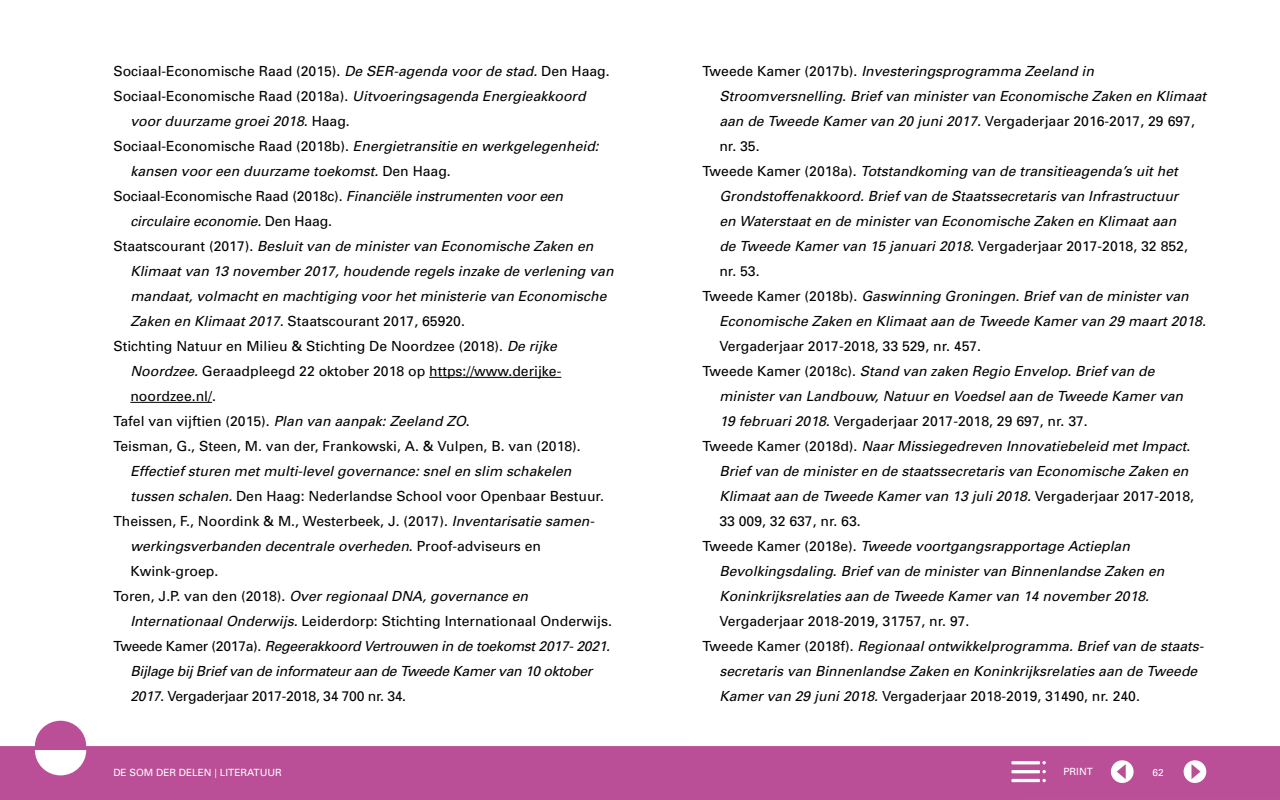
<style>
.page{position:relative;width:1280px;height:800px;background:#fff}
.page>*{position:absolute;margin:0;border:0;box-sizing:border-box;transform-origin:0 0}
.t1{font:italic 14px "Univers";color:#000}
.t2{font:14px "Univers";color:#000}
.t3{font:italic 14px "Univers";letter-spacing:-.02em;color:#000}
.t4{font:14px "Univers";letter-spacing:-.02em;color:#000}
.t5{font:10px "Univers";color:#fff}
.s1{font-style:italic}
.s2{font-style:normal}
.s3{font-size:12.9px}
</style>
<div class="page">
<svg style="left:0;top:721px;width:1280px;height:79px;fill:#ba4e97"></svg>
<div style="left:1111px;top:760px;width:23px;height:23px;background:#fff;border-radius:50%"></div>
<svg style="left:1117px;top:764px;width:9px;height:15px"></svg>
<div style="left:1184px;top:760px;width:22px;height:23px;background:#fff;border-radius:50%"></div>
<svg style="left:1191px;top:764px;width:10px;height:15px"></svg>
<svg style="left:1042px;top:779px;width:4px;height:3px"></svg>
<hr style="left:1011px;top:779px;width:29px;height:3px;background:#fff">
<hr style="left:1011px;top:770px;width:29px;height:3px;background:#fff">
<svg style="left:1042px;top:770px;width:4px;height:3px"></svg>
<hr style="left:1011px;top:761px;width:29px;height:3px;background:#fff">
<svg style="left:1042px;top:761px;width:4px;height:3px"></svg>
<hr style="left:429px;top:377px;width:132px;height:1px;background:#000">
<hr style="left:130px;top:402px;width:82px;height:1px;background:#000">
<p class="t2" style="left:113px;top:62px;width:498px">Sociaal-Economische Raad (2015). <span class="s1">De SER-agenda voor de stad.</span> Den Haag.</p>
<p class="t2" style="left:113px;top:87px;width:474px">Sociaal-Economische Raad (2018a). <span class="s1">Uitvoeringsagenda Energieakkoord</span></p>
<p class="t1" style="left:130px;top:112px;width:221px">voor duurzame groei 2018. <span class="s2">Haag.</span></p>
<p class="t1" style="left:113px;top:137px;width:487px"><span class="s2">Sociaal-Economische Raad (2018b).</span> Energietransitie en werkgelegenheid:</p>
<p class="t1" style="left:130px;top:162px;width:322px">kansen voor een duurzame toekomst. <span class="s2">Den Haag.</span></p>
<p class="t2" style="left:113px;top:187px;width:451px">Sociaal-Economische Raad (2018c). <span class="s1">Financiële instrumenten voor een</span></p>
<p class="t1" style="left:130px;top:212px;width:203px">circulaire economie. <span class="s2">Den Haag.</span></p>
<p class="t1" style="left:113px;top:237px;width:481px"><span class="s2">Staatscourant (2017).</span> Besluit van de minister van Economische Zaken en</p>
<p class="t1" style="left:130px;top:262px;width:485px">Klimaat van 13 november 2017, houdende regels inzake de verlening van</p>
<p class="t1" style="left:130px;top:287px;width:478px">mandaat, volmacht en machtiging voor het ministerie van Economische</p>
<p class="t2" style="left:130px;top:312px;width:336px"><span class="s1">Zaken en Klimaat 2017.</span> Staatscourant 2017, 65920.</p>
<p class="t2" style="left:113px;top:337px;width:445px">Stichting Natuur en Milieu &amp; Stichting De Noordzee (2018). <span class="s1">De rijke</span></p>
<p class="t2" style="left:130px;top:362px;width:432px"><span class="s1">Noordzee.</span> Geraadpleegd 22 oktober 2018 op https://www.derijke-</p>
<p class="t2" style="left:130px;top:387px;width:87px">noordzee.nl/.</p>
<p class="t2" style="left:113px;top:412px;width:358px">Tafel van vijftien (2015). <span class="s1">Plan van aanpak: Zeeland ZO</span>.</p>
<p class="t2" style="left:113px;top:437px;width:469px">Teisman, G., Steen, M. van der, Frankowski, A. &amp; Vulpen, B. van (2018).</p>
<p class="t1" style="left:130px;top:462px;width:443px">Effectief sturen met multi-level governance: snel en slim schakelen</p>
<p class="t2" style="left:130px;top:487px;width:475px"><span class="s1">tussen schalen.</span> Den Haag: Nederlandse School voor Openbaar Bestuur.</p>
<p class="t2" style="left:113px;top:512px;width:483px">Theissen, F., Noordink &amp; M., Westerbeek, J. (2017). <span class="s1">Inventarisatie samen-</span></p>
<p class="t1" style="left:130px;top:537px;width:412px">werkingsverbanden decentrale overheden<span class="s2">. Proof-adviseurs en</span></p>
<p class="t2" style="left:130px;top:562px;width:89px">Kwink-groep.</p>
<p class="t1" style="left:113px;top:587px;width:416px"><span class="s2">Toren, J.P. van den (2018).</span> Over regionaal DNA, governance en</p>
<p class="t2" style="left:130px;top:612px;width:483px"><span class="s1">Internationaal Onderwijs.</span> Leiderdorp: Stichting Internationaal Onderwijs.</p>
<p class="t3" style="left:113px;top:637px;width:498px"><span class="s2">Tweede Kamer (2017a).</span> Regeerakkoord Vertrouwen in de toekomst 2017- 2021.</p>
<p class="t3" style="left:130px;top:662px;width:463px">Bijlage bij Brief van de informateur aan de Tweede Kamer van 10 oktober</p>
<p class="t4" style="left:130px;top:687px;width:277px"><span class="s1">2017.</span> Vergaderjaar 2017-2018, 34 700 nr. 34.</p>
<p class="t1" style="left:702px;top:62px;width:393px"><span class="s2">Tweede Kamer (2017b).</span> Investeringsprogramma Zeeland in</p>
<p class="t1" style="left:719px;top:87px;width:488px">Stroomversnelling. Brief van minister van Economische Zaken en Klimaat</p>
<p class="t1" style="left:719px;top:112px;width:477px">aan de Tweede Kamer van 20 juni 2017. <span class="s2">Vergaderjaar 2016-2017, 29 697,</span></p>
<p class="t2" style="left:719px;top:137px;width:42px">nr. 35.</p>
<p class="t1" style="left:702px;top:162px;width:477px"><span class="s2">Tweede Kamer (2018a).</span> Totstandkoming van de transitieagenda’s uit het</p>
<p class="t1" style="left:719px;top:187px;width:460px">Grondstoffenakkoord. Brief van de Staatssecretaris van Infrastructuur</p>
<p class="t1" style="left:719px;top:212px;width:458px">en Waterstaat en de minister van Economische Zaken en Klimaat aan</p>
<p class="t1" style="left:719px;top:237px;width:470px">de Tweede Kamer van 15 januari 2018. <span class="s2">Vergaderjaar 2017-2018, 32 852,</span></p>
<p class="t2" style="left:719px;top:262px;width:42px">nr. 53.</p>
<p class="t1" style="left:702px;top:287px;width:488px"><span class="s2">Tweede Kamer (2018b).</span> Gaswinning Groningen. Brief van de minister van</p>
<p class="t1" style="left:719px;top:312px;width:488px">Economische Zaken en Klimaat aan de Tweede Kamer van 29 maart 2018.</p>
<p class="t2" style="left:719px;top:337px;width:263px">Vergaderjaar 2017-2018, 33 529, nr. 457.</p>
<p class="t1" style="left:702px;top:362px;width:454px"><span class="s2">Tweede Kamer (2018c).</span> Stand van zaken Regio Envelop. Brief van de</p>
<p class="t1" style="left:719px;top:387px;width:465px">minister van Landbouw, Natuur en Voedsel aan de Tweede Kamer van</p>
<p class="t2" style="left:719px;top:412px;width:370px"><span class="s1">19 februari 2018.</span> Vergaderjaar 2017-2018, 29 697, nr. 37.</p>
<p class="t1" style="left:702px;top:438px;width:490px"><span class="s2">Tweede Kamer (2018d).</span> Naar Missiegedreven Innovatiebeleid met Impact<span class="s2">.</span></p>
<p class="t1" style="left:719px;top:463px;width:471px">Brief van de minister en de staatssecretaris van Economische Zaken en</p>
<p class="t1" style="left:719px;top:488px;width:476px">Klimaat aan de Tweede Kamer van 13 juli 2018. <span class="s2">Vergaderjaar 2017-2018,</span></p>
<p class="t2" style="left:719px;top:513px;width:143px">33 009, 32 637, nr. 63.</p>
<p class="t1" style="left:702px;top:538px;width:429px"><span class="s2">Tweede Kamer (2018e).</span> Tweede voortgangsrapportage Actieplan</p>
<p class="t1" style="left:719px;top:563px;width:447px">Bevolkingsdaling<span class="s2">.</span> Brief van de minister van Binnenlandse Zaken en</p>
<p class="t1" style="left:719px;top:588px;width:431px">Koninkrijksrelaties aan de Tweede Kamer van 14 november 2018.</p>
<p class="t2" style="left:719px;top:613px;width:252px">Vergaderjaar 2018-2019, 31757, nr. 97.</p>
<p class="t1" style="left:702px;top:638px;width:503px"><span class="s2">Tweede Kamer (2018f).</span> Regionaal ontwikkelprogramma. Brief van de staats-</p>
<p class="t1" style="left:719px;top:663px;width:479px">secretaris van Binnenlandse Zaken en Koninkrijksrelaties aan de Tweede</p>
<p class="t2" style="left:719px;top:688px;width:422px"><span class="s1">Kamer van 29 juni 2018.</span> Vergaderjaar 2018-2019, 31490, nr. 240.</p>
<p class="t5" style="left:113px;top:766px;width:170px">DE SOM DER DELEN <span class="s3">|</span> LITERATUUR</p>
<p class="t5" style="left:1063px;top:765px;width:31px">PRINT</p>
<p class="t5" style="left:1153px;top:766px;width:13px">62</p>
</div>
